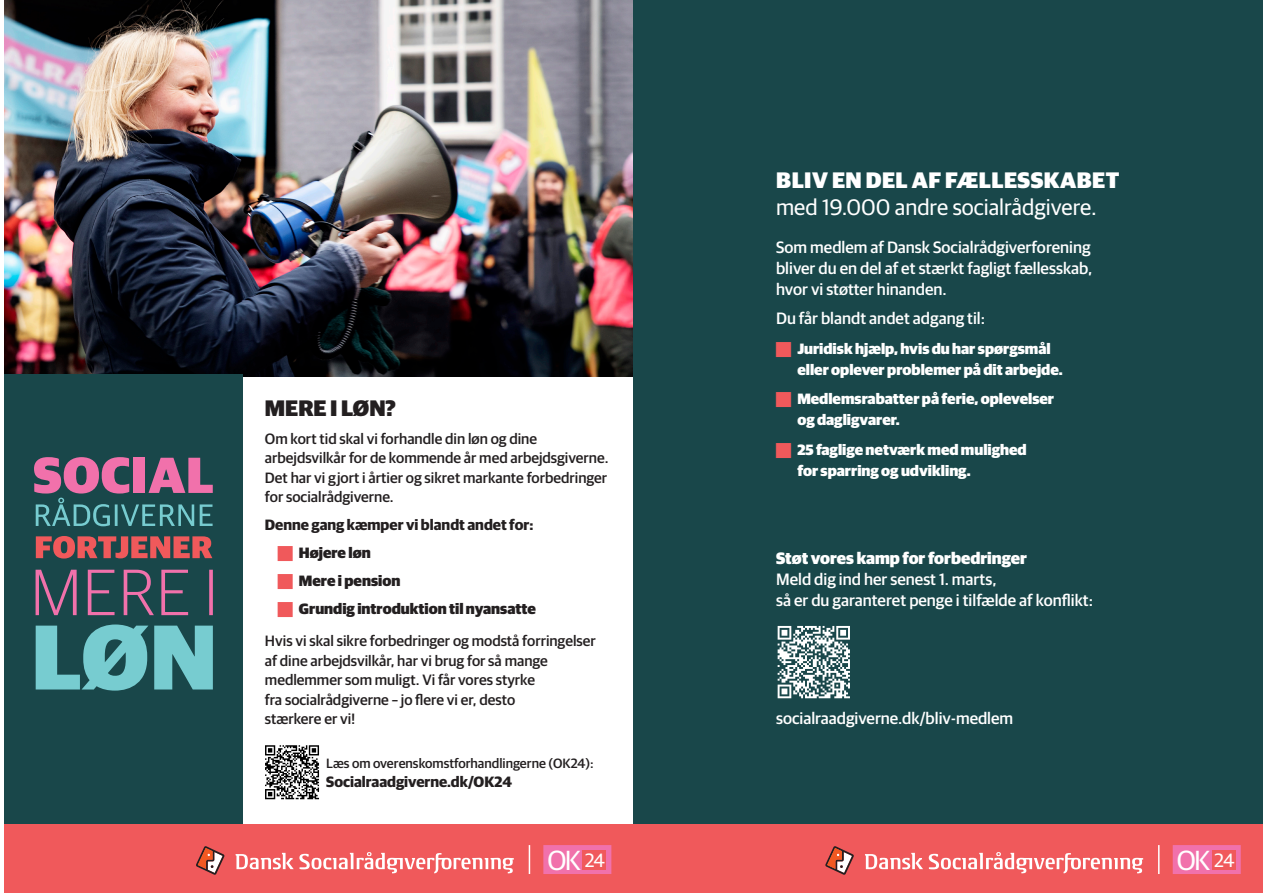
<style>
.page{position:relative;width:1263px;height:893px;background:#fff}
.page>*{position:absolute;margin:0;border:0;box-sizing:border-box;transform-origin:0 0}
.t1{font:27.75px "Guardian Sans";color:#fff}
.t2{font:22.5px/27px "Guardian Sans";color:#fff}
.t3{font:900 22.5px "Guardian Sans";color:#231f20}
.t4{font:500 16.5px/21px "Guardian Sans";color:#fff;text-align:justify}
.t5{font:500 15px/19.5px "Guardian Sans";color:#231f20}
.t6{font:900 15px/21px "Guardian Sans";color:#fff}
.t7{font:900 15px/28px "Guardian Sans";color:#231f20}
.t8{font:700 15px "Guardian Sans";color:#231f20}
.t9{font:500 13.5px "Guardian Sans";color:#231f20}
.s1{font-weight:700}
.s2{font-size:19.35px}
.s3{font-weight:900}
</style>
<div class="page">
<img style="left:4px;top:0;width:630px;height:376px">
<div style="left:4px;top:374px;width:239px;height:519px;background:#19474a"></div>
<div style="left:4px;top:825px;width:630px;height:68px;background:#f0595b"></div>
<svg style="left:196px;top:846px;width:28px;height:29px"></svg>
<svg style="left:236px;top:852px;width:278px;height:21px"></svg>
<svg style="left:36px;top:624px;width:112px;height:67px"></svg>
<svg style="left:154px;top:626px;width:59px;height:63px;background:#66b4b8"></svg>
<svg style="left:36px;top:570px;width:177px;height:45px"></svg>
<svg style="left:36px;top:536px;width:176px;height:22px"></svg>
<svg style="left:34px;top:457px;width:179px;height:69px"></svg>
<svg style="left:529px;top:845px;width:1px;height:29px"></svg>
<div style="left:543px;top:845px;width:68px;height:29px;background:#f171ab"></div>
<div style="left:583px;top:850px;width:23px;height:20px;background:#f0595b"></div>
<svg style="left:265px;top:745px;width:54px;height:54px"></svg>
<div style="left:634px;top:0;width:629px;height:893px;background:#19474a"></div>
<div style="left:634px;top:825px;width:629px;height:68px;background:#f0595b"></div>
<svg style="left:825px;top:846px;width:29px;height:29px"></svg>
<svg style="left:865px;top:853px;width:58px;height:16px"></svg>
<svg style="left:929px;top:852px;width:214px;height:21px"></svg>
<svg style="left:1158px;top:845px;width:1px;height:29px"></svg>
<svg style="left:1173px;top:845px;width:68px;height:29px"></svg>
<div style="left:1212px;top:850px;width:24px;height:20px;background:#f0595b"></div>
<svg style="left:778px;top:626px;width:72px;height:72px"></svg>
<p class="t3" style="left:265px;top:391px;width:133px">MERE I LØN?</p>
<p class="t5" style="left:265px;top:427px;width:345px">Om kort tid skal vi forhandle din løn og dine arbejdsvilkår for de kommende år med arbejdsgiverne.<br>Det har vi gjort i årtier og sikret markante forbedringer for socialrådgiverne.</p>
<p class="t7" style="left:299px;top:509px;width:238px;text-indent:-34px"><span class="s1">Denne gang kæmper vi blandt andet for:<br></span>Højere løn<br>Mere i pension<br>Grundig introduktion til nyansatte</p>
<p class="t5" style="left:265px;top:630px;width:332px">Hvis vi skal sikre forbedringer og modstå forringelser af dine arbejdsvilkår, har vi brug for så mange medlemmer som muligt. Vi får vores styrke<br>fra socialrådgiverne – jo flere vi er, desto<br>stærkere er vi!</p>
<p class="t9" style="left:326px;top:754px;width:269px">Læs om overenskomstforhandlingerne (OK24):</p>
<p class="t8" style="left:326px;top:771px;width:187px">Socialraadgiverne.dk/OK24</p>
<p class="t1" style="left:547px;top:840px;width:59px">OK <span class="s2">24</span></p>
<p class="t2" style="left:776px;top:165px;width:345px"><span class="s3">BLIV EN DEL AF FÆLLESSKABET </span>med 19.000 andre socialrådgivere.</p>
<p class="t4" style="left:776px;top:235px;width:318px">Som medlem af Dansk Socialrådgiverforening bliver du en del af et stærkt fagligt fællesskab, hvor vi støtter hinanden.</p>
<p class="t4" style="left:776px;top:307px;width:211px">Du får blandt andet adgang til:</p>
<p class="t6" style="left:797px;top:337px;width:267px">Juridisk hjælp, hvis du har spørgsmål eller oplever problemer på dit arbejde.</p>
<p class="t6" style="left:797px;top:387px;width:258px">Medlemsrabatter på ferie, oplevelser og dagligvarer.</p>
<p class="t6" style="left:797px;top:438px;width:231px">25 faglige netværk med mulighed for sparring og udvikling.</p>
<p class="t4" style="left:776px;top:547px;width:319px;text-align:left"><span class="s3">Støt vores kamp for forbedringer<br></span>Meld dig ind her senest 1. marts,<br>så er du garanteret penge i tilfælde af konflikt:</p>
<p class="t4" style="left:776px;top:707px;width:239px">socialraadgiverne.dk/bliv-medlem</p>
<p class="t1" style="left:1177px;top:840px;width:59px">OK <span class="s2">24</span></p>
</div>
